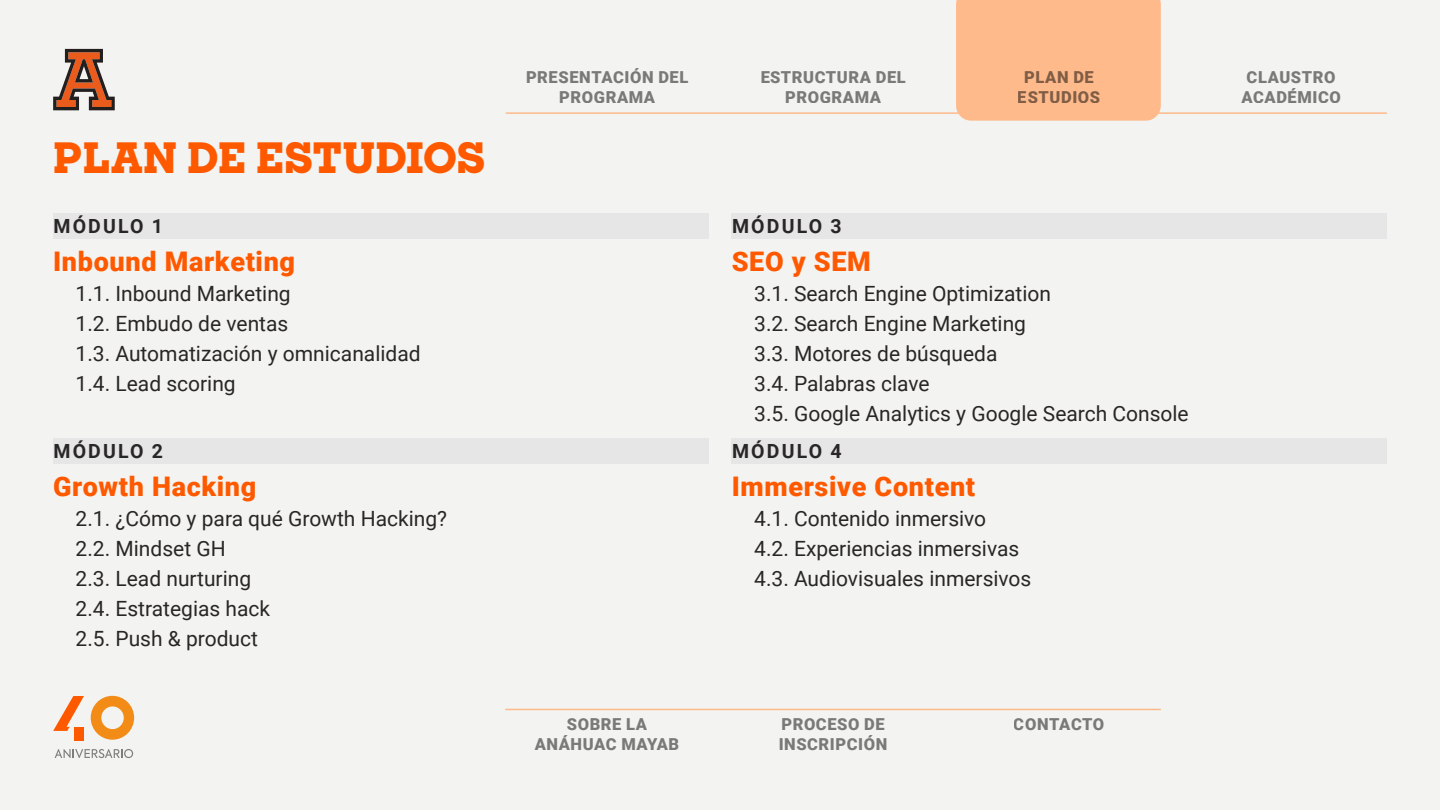
<style>
.page{position:relative;width:1440px;height:810px;background:#f3f3f1}
.page>*{position:absolute;margin:0;border:0;box-sizing:border-box;transform-origin:0 0}
.t1{font:800 42px "Sharp Slab";letter-spacing:-.01em;color:#ff5900}
.t2{font:900 27px "Roboto";letter-spacing:.025em;color:#ff5900}
.t3{font:21px/30px "Roboto";color:#292626}
.t4{font:700 19.5px "Roboto";letter-spacing:.11em;color:#292626}
.t5{font:900 16.5px/19.8px "Roboto";letter-spacing:.035em;color:#000;text-align:center}
</style>
<div class="page">
<hr style="left:506px;top:112px;width:881px;height:2px;background:#ffba8b">
<hr style="left:505px;top:709px;width:656px;height:1px;background:#ffba8b">
<svg style="left:55px;top:749px;width:78px;height:9px"></svg>
<svg style="left:91px;top:696px;width:43px;height:44px"></svg>
<div style="left:74px;top:727px;width:10px;height:13px;background:#ff5900"></div>
<svg style="left:53px;top:696px;width:31px;height:35px"></svg>
<svg style="left:53px;top:49px;width:62px;height:61px"></svg>
<div style="left:53px;top:213px;width:656px;height:25px;background:#e6e6e6"></div>
<div style="left:53px;top:438px;width:656px;height:25px;background:#e6e6e6"></div>
<div style="left:956px;top:0;width:205px;height:121px;background:#ffba8b"></div>
<div style="left:732px;top:213px;width:655px;height:25px;background:#e6e6e6"></div>
<div style="left:732px;top:438px;width:655px;height:25px;background:#e6e6e6"></div>
<h1 class="t1" style="left:53px;top:128px;width:434px">PLAN DE ESTUDIOS</h1>
<p class="t4" style="left:53px;top:213px;width:111px">MÓDULO 1</p>
<p class="t2" style="left:53px;top:242px;width:244px">Inbound Marketing</p>
<p class="t3" style="left:76px;top:277px;width:347px">1.1. Inbound Marketing<br>1.2. Embudo de ventas<br>1.3. Automatización y omnicanalidad<br>1.4. Lead scoring</p>
<p class="t4" style="left:53px;top:438px;width:111px">MÓDULO 2</p>
<p class="t2" style="left:53px;top:467px;width:205px">Growth Hacking</p>
<p class="t3" style="left:76px;top:502px;width:373px">2.1. ¿Cómo y para qué Growth Hacking?<br>2.2. Mindset GH<br>2.3. Lead nurturing<br>2.4. Estrategias hack<br>2.5. Push &amp; product</p>
<p class="t5" style="left:526px;top:66px;width:164px">PRESENTACIÓN DEL<br>PROGRAMA</p>
<p class="t5" style="left:535px;top:714px;width:146px">SOBRE LA<br>ANÁHUAC MAYAB</p>
<p class="t5" style="left:760px;top:66px;width:147px">ESTRUCTURA DEL<br>PROGRAMA</p>
<p class="t5" style="left:1018px;top:66px;width:84px">PLAN DE<br>ESTUDIOS</p>
<p class="t4" style="left:732px;top:213px;width:111px">MÓDULO 3</p>
<p class="t2" style="left:732px;top:242px;width:141px">SEO y SEM</p>
<p class="t3" style="left:754px;top:277px;width:436px">3.1. Search Engine Optimization<br>3.2. Search Engine Marketing<br>3.3. Motores de búsqueda<br>3.4. Palabras clave<br>3.5. Google Analytics y Google Search Console</p>
<p class="t4" style="left:732px;top:438px;width:111px">MÓDULO 4</p>
<p class="t2" style="left:732px;top:467px;width:245px">Immersive Content</p>
<p class="t3" style="left:754px;top:502px;width:279px">4.1. Contenido inmersivo<br>4.2. Experiencias inmersivas<br>4.3. Audiovisuales inmersivos</p>
<p class="t5" style="left:779px;top:714px;width:110px;text-align:left">PROCESO DE<br>INSCRIPCIÓN</p>
<p class="t5" style="left:1014px;top:714px;width:92px">CONTACTO</p>
<p class="t5" style="left:1241px;top:66px;width:101px">CLAUSTRO<br>ACADÉMICO</p>
</div>
